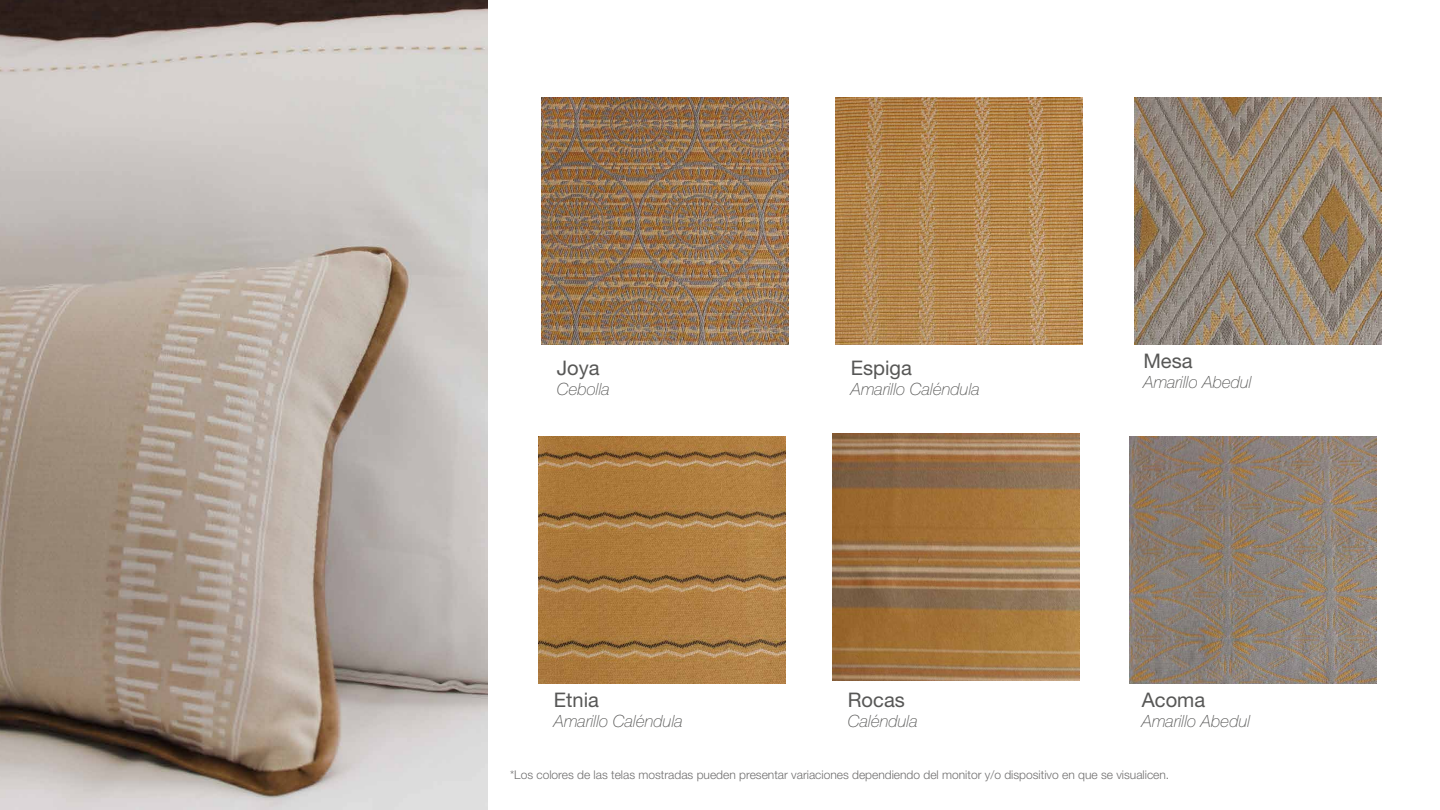
<style>
.page{position:relative;width:1440px;height:810px;background:#fff}
.page>*{position:absolute;margin:0;border:0;box-sizing:border-box;transform-origin:0 0}
.t1{font:20.1px "Helvetica Neue LT Std";color:#575756}
.t2{font:italic 100 16.8px "Helvetica Neue LT Std";color:#575756}
.t3{font:300 12px "Helvetica Neue LT Std";color:#706f6f}
</style>
<div class="page">
<img style="left:1130px;top:436px;width:247px;height:248px">
<img style="left:836px;top:98px;width:247px;height:247px">
<img style="left:541px;top:98px;width:248px;height:247px">
<img style="left:538px;top:436px;width:248px;height:248px">
<img style="left:1134px;top:98px;width:247px;height:247px">
<img style="left:832px;top:434px;width:248px;height:247px">
<img style="left:0;top:0;width:488px;height:810px">
<h1 class="t1" style="left:557px;top:356px;width:44px">Joya</h1>
<h2 class="t2" style="left:557px;top:380px;width:55px">Cebolla</h2>
<h1 class="t1" style="left:554px;top:688px;width:47px">Etnia</h1>
<h2 class="t2" style="left:554px;top:711px;width:131px">Amarillo Caléndula</h2>
<h1 class="t1" style="left:851px;top:356px;width:63px">Espiga</h1>
<h2 class="t2" style="left:851px;top:380px;width:131px">Amarillo Caléndula</h2>
<h1 class="t1" style="left:848px;top:688px;width:58px">Rocas</h1>
<h2 class="t2" style="left:848px;top:711px;width:72px">Caléndula</h2>
<h1 class="t1" style="left:1143px;top:349px;width:51px">Mesa</h1>
<h2 class="t2" style="left:1143px;top:372px;width:110px">Amarillo Abedul</h2>
<h1 class="t1" style="left:1142px;top:688px;width:65px">Acoma</h1>
<h2 class="t2" style="left:1142px;top:711px;width:110px">Amarillo Abedul</h2>
<p class="t3" style="left:510px;top:768px;width:661px">*Los colores de las telas mostradas pueden presentar variaciones dependiendo del monitor y/o dispositivo en que se visualicen.</p>
</div>
